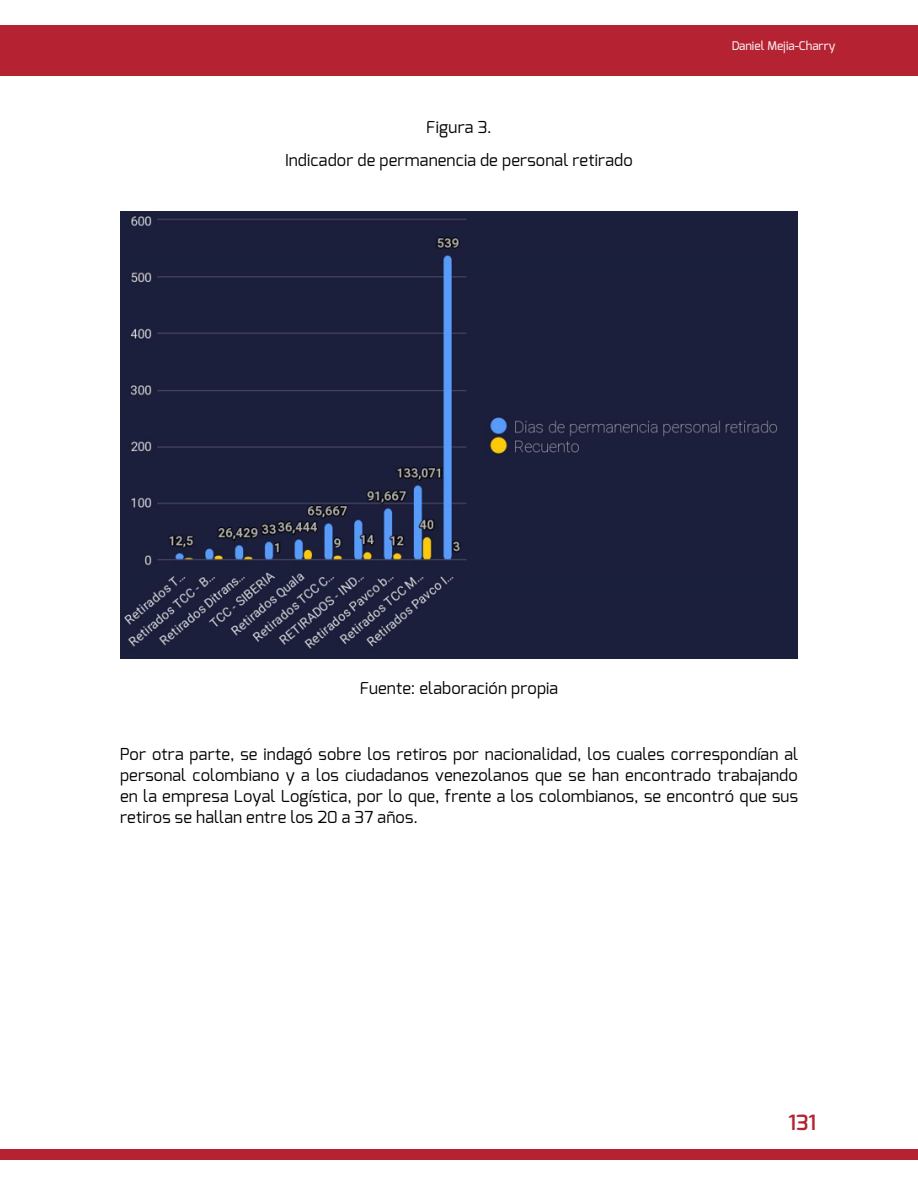
<style>
.page{position:relative;width:918px;height:1188px;background:#fff}
.page>*{position:absolute;margin:0;border:0;box-sizing:border-box;transform-origin:0 0}
.t1{font:600 21px "Exo";color:#b52232}
.t2{font:16.5px/21px "Exo";letter-spacing:.01em;color:#000;text-align:center}
.t3{font:500 12px "Exo";color:#fff}
</style>
<div class="page">
<div style="left:0;top:25px;width:918px;height:51px;background:#b52232"></div>
<div style="left:0;top:1150px;width:918px;height:10px;background:#b52232"></div>
<img style="left:120px;top:212px;width:678px;height:446px">
<p class="t2" style="left:285px;top:111px;width:349px;line-height:33px">Figura 3.<br>Indicador de permanencia de personal retirado</p>
<p class="t3" style="left:731px;top:38px;width:106px">Daniel Mejia-Charry</p>
<p class="t2" style="left:360px;top:678px;width:200px">Fuente: elaboración propia</p>
<p class="t2" style="left:120px;top:744px;width:680px;text-align:justify">Por otra parte, se indagó sobre los retiros por nacionalidad, los cuales correspondían al personal colombiano y a los ciudadanos venezolanos que se han encontrado trabajando en la empresa Loyal Logística, por lo que, frente a los colombianos, se encontró que sus retiros se hallan entre los 20 a 37 años.</p>
<p class="t1" style="left:789px;top:1109px;width:29px">131</p>
</div>
